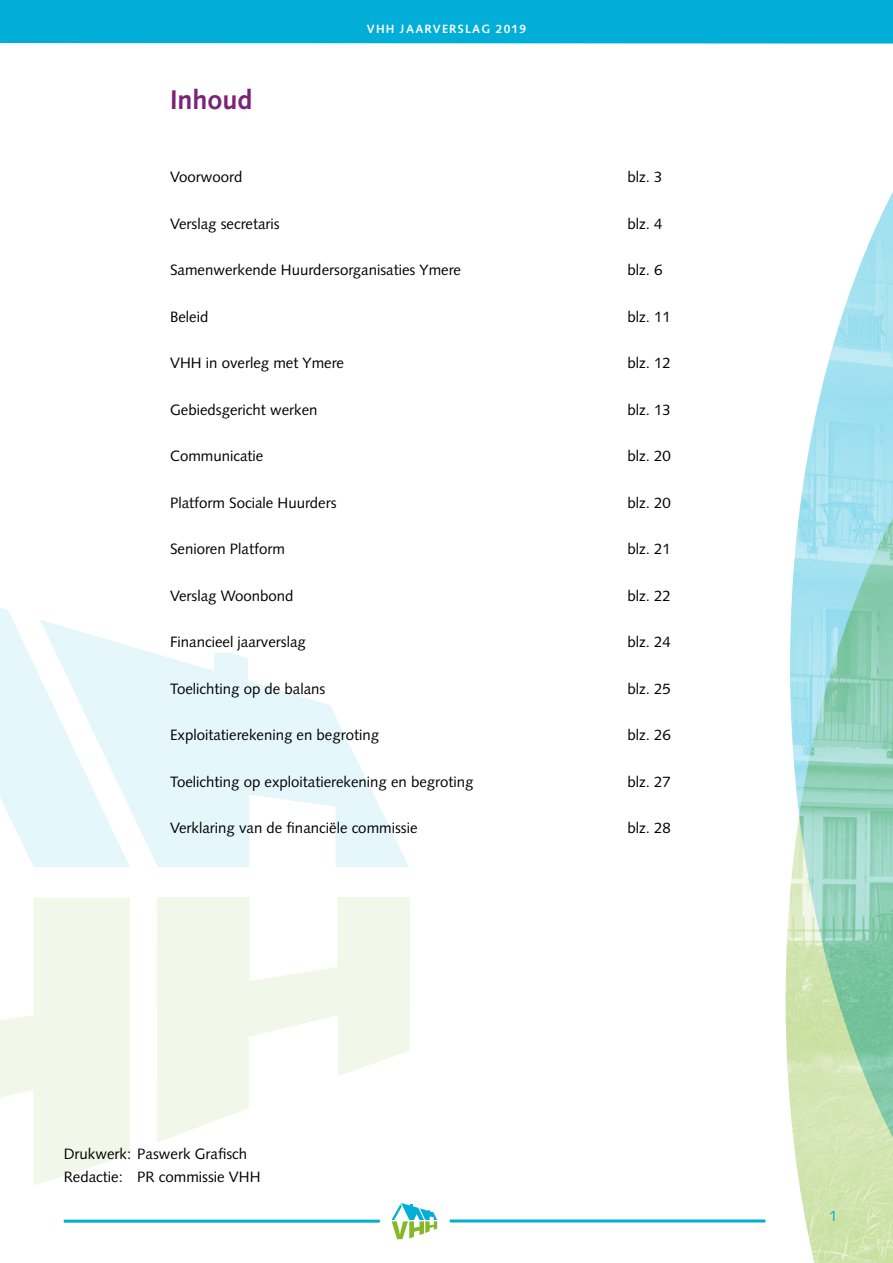
<style>
.page{position:relative;width:893px;height:1263px;background:#fff}
.page>*{position:absolute;margin:0;border:0;box-sizing:border-box;transform-origin:0 0}
.t1{font:700 27px "Syntax LT Std";color:#7a2377}
.t2{font:15px/23.2px "Syntax LT Std";color:#000}
.t3{font:15px "Syntax LT Std";color:#00aed7}
.t4{font:700 12px "Syntax LT Std";letter-spacing:.1em;color:#fff}
</style>
<div class="page">
<svg style="left:0;top:897px;width:130px;height:288px"></svg>
<svg style="left:157px;top:897px;width:253px;height:245px;fill:#f2f8e9"></svg>
<svg style="left:0;top:608px;width:40px;height:259px;fill:#e6f7fb"></svg>
<svg style="left:40px;top:620px;width:369px;height:247px;fill:#e6f7fb"></svg>
<svg style="left:232px;top:653px;width:16px;height:78px"></svg>
<div style="left:215px;top:653px;width:17px;height:59px;background:#e6f7fb"></div>
<hr style="left:64px;top:1220px;width:316px;height:3px;background:#00aed7">
<hr style="left:450px;top:1219px;width:315px;height:3px;background:#00aed7">
<svg style="left:392px;top:1203px;width:45px;height:36px"></svg>
<div style="left:0;top:0;width:790px;height:44px;background:#00aed7"></div>
<div style="left:790px;top:0;width:103px;height:44px;background:#00aed7"></div>
<img style="left:845px;top:192px;width:48px;height:113px">
<img style="left:786px;top:305px;width:107px;height:958px">
<h1 class="t1" style="left:170px;top:84px;width:84px">Inhoud</h1>
<p class="t4" style="left:367px;top:22px;width:161px">VHH JAARVERSLAG 2019</p>
<p class="t2" style="left:170px;top:165px;width:74px">Voorwoord</p>
<p class="t2" style="left:628px;top:165px;width:37px">blz. 3</p>
<p class="t2" style="left:170px;top:212px;width:111px">Verslag secretaris</p>
<p class="t2" style="left:628px;top:212px;width:37px">blz. 4</p>
<p class="t2" style="left:170px;top:258px;width:293px">Samenwerkende Huurdersorganisaties Ymere</p>
<p class="t2" style="left:628px;top:258px;width:37px">blz. 6</p>
<p class="t2" style="left:170px;top:305px;width:40px">Beleid</p>
<p class="t2" style="left:628px;top:305px;width:45px">blz. 11</p>
<p class="t2" style="left:170px;top:351px;width:176px">VHH in overleg met Ymere</p>
<p class="t2" style="left:628px;top:351px;width:45px">blz. 12</p>
<p class="t2" style="left:170px;top:398px;width:149px">Gebiedsgericht werken</p>
<p class="t2" style="left:628px;top:398px;width:45px">blz. 13</p>
<p class="t2" style="left:170px;top:444px;width:95px">Communicatie</p>
<p class="t2" style="left:628px;top:444px;width:45px">blz. 20</p>
<p class="t2" style="left:170px;top:491px;width:168px">Platform Sociale Huurders</p>
<p class="t2" style="left:628px;top:491px;width:45px">blz. 20</p>
<p class="t2" style="left:170px;top:537px;width:116px">Senioren Platform</p>
<p class="t2" style="left:628px;top:537px;width:45px">blz. 21</p>
<p class="t2" style="left:170px;top:584px;width:125px">Verslag Woonbond</p>
<p class="t2" style="left:628px;top:584px;width:45px">blz. 22</p>
<p class="t2" style="left:170px;top:630px;width:137px">Financieel jaarverslag</p>
<p class="t2" style="left:628px;top:630px;width:45px">blz. 24</p>
<p class="t2" style="left:170px;top:677px;width:157px">Toelichting op de balans</p>
<p class="t2" style="left:628px;top:677px;width:45px">blz. 25</p>
<p class="t2" style="left:170px;top:723px;width:210px">Exploitatierekening en begroting</p>
<p class="t2" style="left:628px;top:723px;width:45px">blz. 26</p>
<p class="t2" style="left:170px;top:770px;width:305px">Toelichting op exploitatierekening en begroting</p>
<p class="t2" style="left:628px;top:770px;width:45px">blz. 27</p>
<p class="t2" style="left:170px;top:816px;width:249px">Verklaring van de financiële commissie</p>
<p class="t2" style="left:628px;top:816px;width:45px">blz. 28</p>
<p class="t2" style="left:64px;top:1142px;width:198px">Drukwerk: Paswerk Grafisch<br>Redactie: PR commissie VHH</p>
<p class="t3" style="left:829px;top:1206px;width:10px">1</p>
</div>
